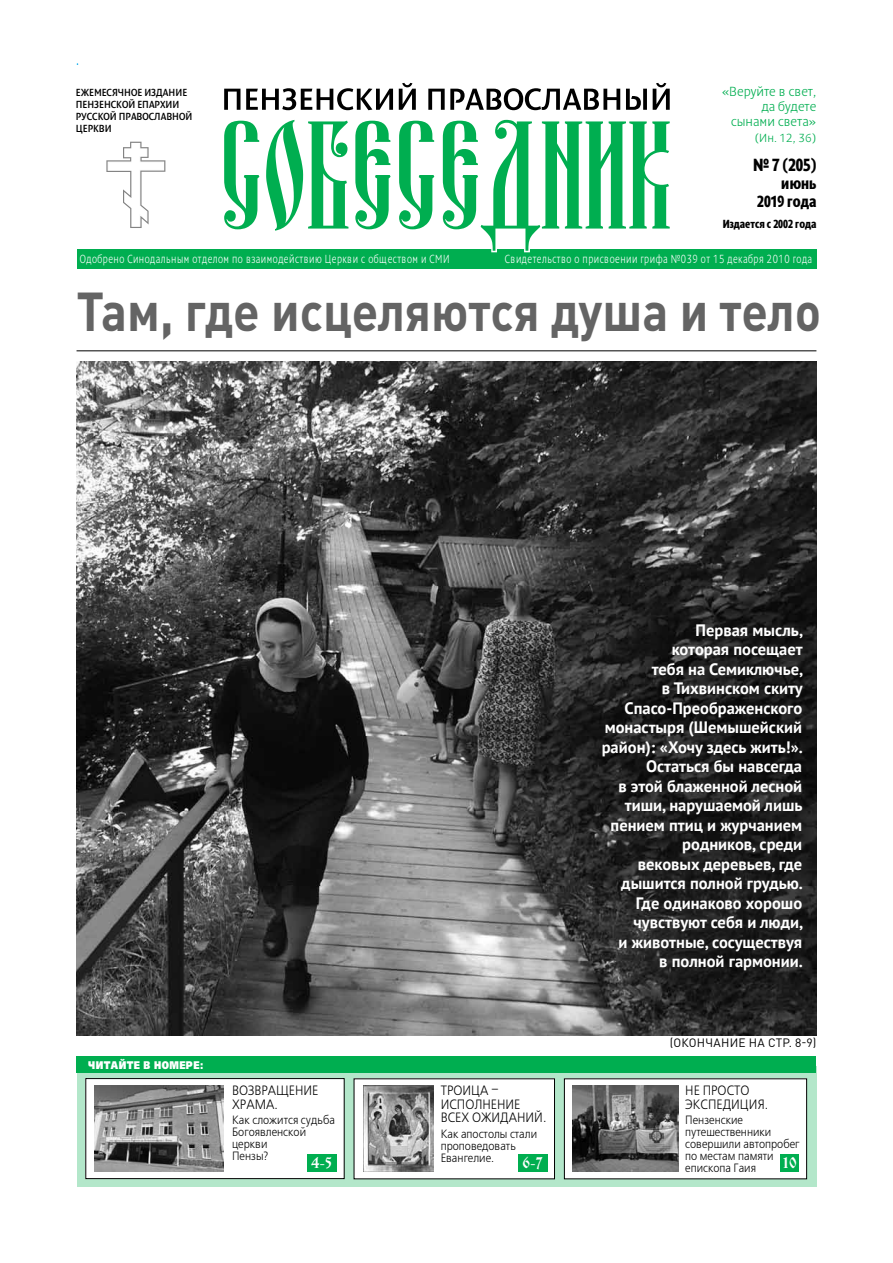
<style>
.page{position:relative;width:893px;height:1263px;background:#fff}
.page>*{position:absolute;margin:0;border:0;box-sizing:border-box;transform-origin:0 0}
.t1{font:700 54px "DIN Pro";letter-spacing:-.005em;color:#646464;scale:.9 1}
.t2{font:18px "Denda New Black Cond C";color:#000;scale:.9 1}
.t3{font:700 16.5px/19.5px "PT Sans";color:#fff;text-align:right}
.t4{font:16.5px/18px "Denda New Black Cond C";color:#000;text-align:right;scale:.9 1}
.t5{font:15.45px "Izhitsa C";color:#fff;scale:.9 1}
.t6{font:13.5px/13.5px "Free Set C";color:#000;scale:.9 1}
.t7{font:13.5px/15px "Denda New Light C";color:#00ae50;text-align:right}
.t8{font:12px/12px "Free Set C";color:#000;scale:.9 1}
.t9{font:12px "Denda New Light C";letter-spacing:.05em;color:#fff;scale:.8 1}
.t10{font:12px "DIN Pro";letter-spacing:.02em;color:#000}
.t11{font:12px "Denda New Black Cond C";color:#000;scale:.9 1}
.t12{font:12px "Denda New Light C";color:#00ae50}
.t13{font:11.1px "Free Set Black C";letter-spacing:.05em;color:#fff;scale:.8 1}
.t14{font:10.5px/12px "Denda New C";color:#000;scale:.9 1}
</style>
<div class="page">
<svg style="left:106px;top:142px;width:59px;height:86px"></svg>
<svg style="left:77px;top:1072px;width:739px;height:114px;background:#a0d6b8"></svg>
<div style="left:77px;top:249px;width:739px;height:19px;background:#00ae50"></div>
<svg style="left:224px;top:120px;width:446px;height:131px"></svg>
<svg style="left:224px;top:83px;width:446px;height:27px"></svg>
<div style="left:77px;top:1056px;width:739px;height:16px;background:#00ae50"></div>
<div style="left:86px;top:1078px;width:258px;height:100px;background:#fff"></div>
<div style="left:86px;top:1078px;width:258px;height:101px;border:1px solid #000"></div>
<div style="left:564px;top:1079px;width:243px;height:100px;background:#fff"></div>
<div style="left:354px;top:1079px;width:200px;height:100px;background:#fff"></div>
<div style="left:780px;top:1154px;width:19px;height:17px;background:#00ae50"></div>
<div style="left:307px;top:1154px;width:29px;height:18px;background:#00ae50"></div>
<div style="left:518px;top:1154px;width:29px;height:17px;background:#00ae50"></div>
<hr style="left:77px;top:350px;width:739px;height:1px;background:#000">
<img style="left:77px;top:361px;width:739px;height:674px">
<img style="left:95px;top:1085px;width:129px;height:86px">
<img style="left:572px;top:1085px;width:106px;height:86px">
<img style="left:364px;top:1085px;width:69px;height:87px">
<p class="t14" style="left:76px;top:87px;width:131px">Ежемесячное издание<br>Пензенской епархии<br>Русской Православной<br>Церкви</p>
<p class="t7" style="left:722px;top:84px;width:96px">«Веруйте в свет, да будете сынами света»</p>
<p class="t12" style="left:755px;top:131px;width:63px">(Ин. 12, 36)</p>
<p class="t9" style="left:80px;top:252px;width:464px">Одобрено Синодальным отделом по взаимодействию Церкви с обществом и СМИ</p>
<p class="t2" style="left:753px;top:155px;width:72px">№ 7 (205)</p>
<p class="t4" style="left:757px;top:174px;width:67px">июнь<br>2019 года</p>
<p class="t11" style="left:723px;top:218px;width:106px">Издается с 2002 года</p>
<p class="t9" style="left:505px;top:252px;width:386px">Свидетельство о присвоении грифа №039 от 15 декабря 2010 года</p>
<h1 class="t1" style="left:77px;top:266px;width:829px">Там, где исцеляются душа и тело</h1>
<p class="t3" style="left:602px;top:620px;width:203px">Первая мысль,<br>которая посещает<br>тебя на Семиключье,<br>в Тихвинском скиту<br>Спасо-Преображенского монастыря (Шемышейский район): «Хочу здесь жить!».<br>Остаться бы навсегда<br>в этой блаженной лесной тиши, нарушаемой лишь пением птиц и журчанием родников, среди<br>вековых деревьев, где дышится полной грудью.<br>Где одинаково хорошо чувствуют себя и люди,<br>и животные, сосуществуя<br>в полной гармонии.</p>
<p class="t13" style="left:88px;top:1058px;width:145px">Читайте в номере:</p>
<p class="t10" style="left:670px;top:1034px;width:148px">(Окончание на стр. 8-9)</p>
<p class="t6" style="left:232px;top:1084px;width:97px">Возвращение храма.</p>
<p class="t8" style="left:232px;top:1115px;width:116px">Как сложится судьба<br>Богоявленской церкви<br>Пензы?</p>
<p class="t6" style="left:441px;top:1084px;width:119px">Троица – исполнение всех ожиданий.</p>
<p class="t8" style="left:441px;top:1128px;width:109px">Как апостолы стали проповедовать<br>Евангелие.</p>
<p class="t6" style="left:685px;top:1084px;width:94px">Н е п росто эксп едиция.</p>
<p class="t8" style="left:685px;top:1115px;width:128px">Пензенские путешественники совершили автопробег по местам памяти епископа Гаия</p>
<p class="t5" style="left:311px;top:1154px;width:25px">4-5</p>
<p class="t5" style="left:523px;top:1154px;width:23px">6-7</p>
<p class="t5" style="left:783px;top:1154px;width:17px">10</p>
</div>
